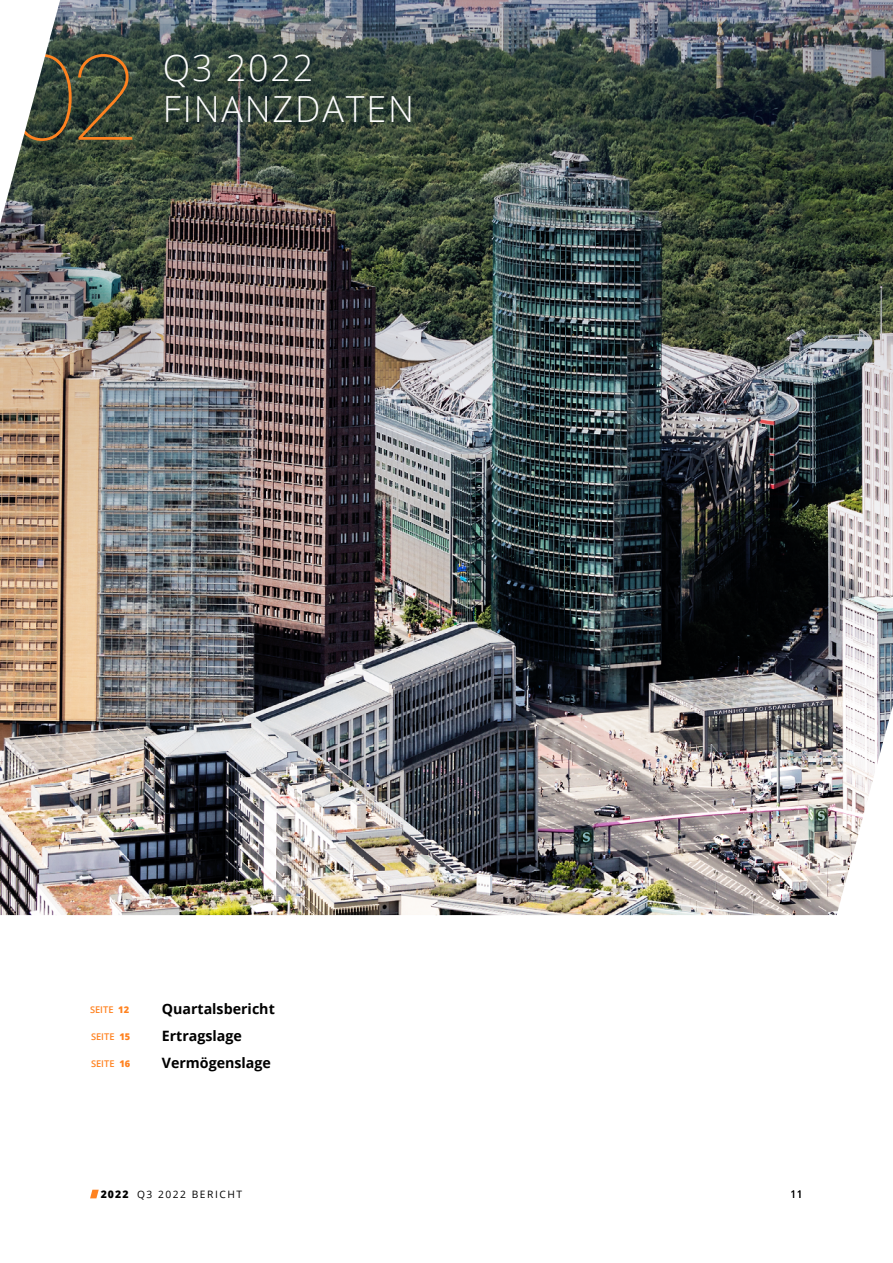
<style>
.page{position:relative;width:893px;height:1263px;background:#fff}
.page>*{position:absolute;margin:0;border:0;box-sizing:border-box;transform-origin:0 0}
.t1{font:200 120px "SF Pro Display";color:#ff8220}
.t2{font:300 36px/40.5px "Open Sans";letter-spacing:.05em;color:#fff}
.t3{font:700 14.25px/27px "Open Sans";color:#000}
.t4{font:10.5px "Open Sans";color:#000}
.t5{font:10.2px "Open Sans";letter-spacing:.15em;color:#000}
.t6{font:600 9.3px "Open Sans";color:#ff8220}
.s1{font-weight:800}
.s2{font-weight:800;font-size:10.5px}
</style>
<div class="page">
<svg style="left:90px;top:1190px;width:9px;height:8px"></svg>
<img style="left:0;top:0;width:893px;height:915px">
<svg style="left:0;top:0;width:60px;height:224px"></svg>
<h1 class="t1" style="left:8px;top:28px;width:131px">02</h1>
<h2 class="t2" style="left:163px;top:47px;width:253px">Q3 2022<br>FINANZDATEN</h2>
<p class="t6" style="left:90px;top:1003px;width:41px">SEITE <span class="s1">12</span></p>
<p class="t6" style="left:91px;top:1030px;width:41px">SEITE <span class="s1">15</span></p>
<p class="t6" style="left:91px;top:1057px;width:41px">SEITE <span class="s1">16</span></p>
<p class="t3" style="left:162px;top:995px;width:115px">Quartalsbericht<br>Ertragslage<br>Vermögenslage</p>
<p class="t5" style="left:101px;top:1187px;width:143px"><span class="s2">2022</span> Q3 2022 BERICHT</p>
<p class="t4" style="left:790px;top:1187px;width:14px">11</p>
</div>
